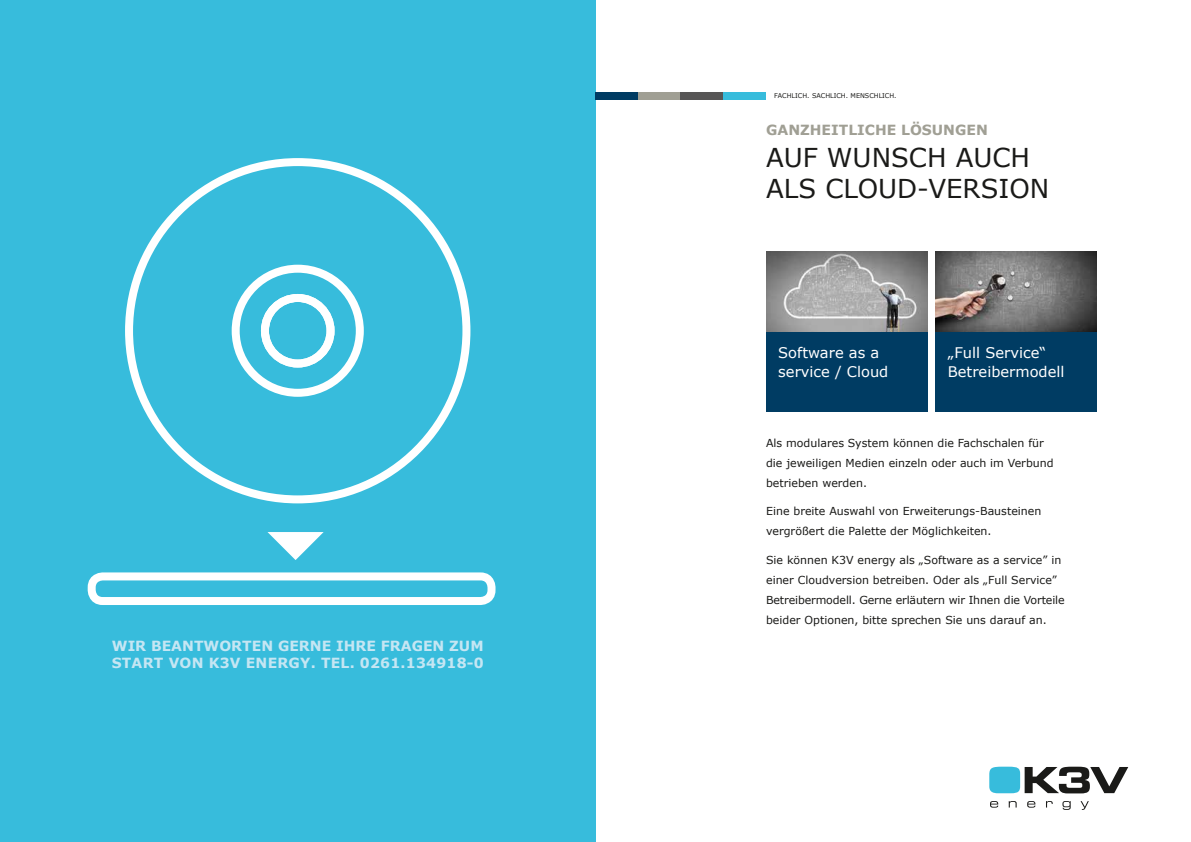
<style>
.page{position:relative;width:1191px;height:842px;background:#fff}
.page>*{position:absolute;margin:0;border:0;box-sizing:border-box;transform-origin:0 0}
.t1{font:26px "Verdana";color:#1a1a18}
.t2{font:14.6px/18.3px "Verdana";color:#fff}
.t3{font:700 14px "Verdana";letter-spacing:.015em;color:#c5e6f3}
.t4{font:700 14px "Verdana";color:#a09f94}
.t5{font:11px/20px "Verdana";color:#1a1a18}
.t6{font:6.5px "Verdana";color:#1a1a18}
</style>
<div class="page">
<div style="left:0;top:0;width:595px;height:842px;background:#37bcdc"></div>
<div style="left:766px;top:251px;width:161px;height:161px;background:#003c63"></div>
<div style="left:935px;top:251px;width:161px;height:161px;background:#003c63"></div>
<img style="left:766px;top:251px;width:161px;height:81px">
<img style="left:935px;top:251px;width:161px;height:81px">
<div style="left:125px;top:158px;width:345px;height:345px;border:8px solid #fff;border-radius:50%"></div>
<div style="left:261px;top:294px;width:73px;height:73px;border:8px solid #fff;border-radius:50%"></div>
<div style="left:232px;top:265px;width:132px;height:132px;border:8px solid #fff;border-radius:50%"></div>
<div style="left:88px;top:572px;width:407px;height:33px;border:8px solid #fff;border-radius:11px"></div>
<svg style="left:267px;top:532px;width:57px;height:28px"></svg>
<svg style="left:989px;top:767px;width:139px;height:26px"></svg>
<svg style="left:990px;top:801px;width:98px;height:9px"></svg>
<div style="left:595px;top:92px;width:43px;height:7px;background:#003c63"></div>
<div style="left:638px;top:92px;width:42px;height:7px;background:#a09f94"></div>
<div style="left:680px;top:92px;width:43px;height:7px;background:#575656"></div>
<div style="left:723px;top:92px;width:42px;height:7px;background:#37bcdc"></div>
<p class="t3" style="left:112px;top:636px;width:280px">WIR BEANTWORTEN GERNE IHRE FRA</p>
<p class="t3" style="left:412px;top:636px;width:71px">GEN ZUM</p>
<p class="t3" style="left:112px;top:653px;width:145px">START VON K3V ENE</p>
<p class="t3" style="left:277px;top:653px;width:208px">RGY. TEL. 0261.134918-0</p>
<p class="t6" style="left:774px;top:91px;width:124px">FACHLICH. SACHLICH. MENSCHLICH.</p>
<p class="t4" style="left:766px;top:120px;width:223px">GANZHEITLICHE LÖSUNGEN</p>
<h1 class="t1" style="left:766px;top:139px;width:124px">Auf wunsch</h1>
<h1 class="t1" style="left:955px;top:139px;width:55px">auch</h1>
<h1 class="t1" style="left:766px;top:171px;width:18px">als</h1>
<h1 class="t1" style="left:825px;top:171px;width:220px">Cloud-Version</h1>
<h2 class="t2" style="left:778px;top:344px;width:112px">Software as a service / Cloud</h2>
<h2 class="t2" style="left:947px;top:344px;width:118px">„Full Service“<br>Betreibermodell</h2>
<p class="t5" style="left:766px;top:433px;width:289px">Als modulares System können die Fachschalen für die jeweiligen Medien einzeln oder auch im Verbund betrieben werden.</p>
<p class="t5" style="left:766px;top:501px;width:277px">Eine breite Auswahl von Erweiterungs-Bausteinen vergrößert die Palette der Möglichkeiten.</p>
<p class="t5" style="left:766px;top:550px;width:300px">Sie können K3V energy als „Software as a service” in einer Cloudversion betreiben. Oder als „Full Service” Betreibermodell. Gerne erläutern wir Ihnen die Vorteile beider Optionen, bitte sprechen Sie uns darauf an.</p>
</div>
